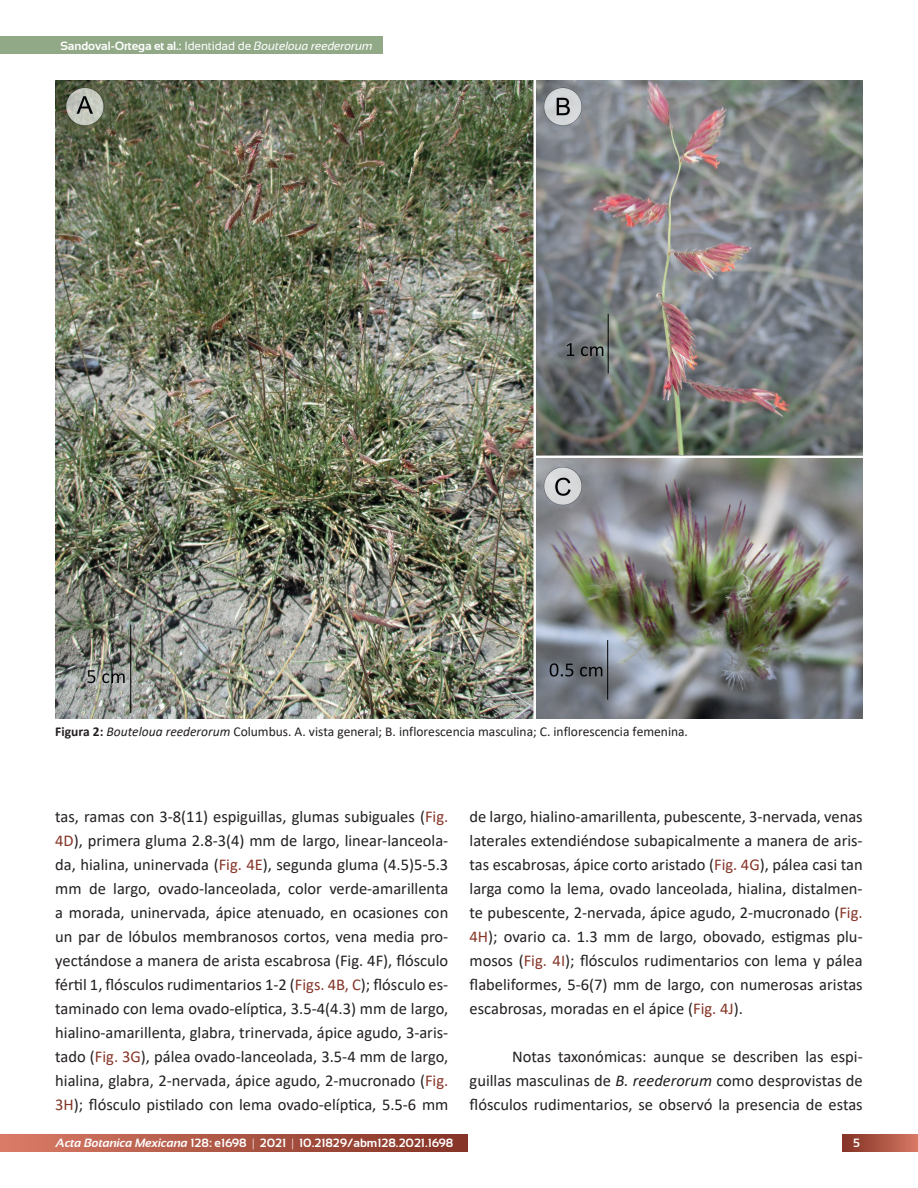
<style>
.page{position:relative;width:918px;height:1188px;background:#fff}
.page>*{position:absolute;margin:0;border:0;box-sizing:border-box;transform-origin:0 0}
.t1{font:16.5px/24px "Calibri";color:#231f20;text-align:justify}
.t2{font:13.5px "Calibri";color:#231f20}
.t3{font:700 12px "Sansation";color:#fff}
.s1{font-weight:400}
.s2{font-weight:400;font-style:italic}
.s3{font-weight:700}
.s4{font-style:italic}
.s5{color:#853427}
.s6{font-weight:300}
</style>
<div class="page">
<div style="left:0;top:37px;width:382px;height:17px;background:#91a987"></div>
<div style="left:843px;top:1134px;width:75px;height:17px;background:linear-gradient(to right,#833225,#d77964)"></div>
<div style="left:0;top:1134px;width:467px;height:17px;background:linear-gradient(to right,#d87a65,#833225)"></div>
<img style="left:55px;top:81px;width:808px;height:637px">
<p class="t3" style="left:61px;top:39px;width:314px">Sandoval-Ortega et al.: <span class="s1">Identidad de</span> <span class="s2">Bouteloua reederorum</span></p>
<p class="t2" style="left:55px;top:722px;width:634px"><span class="s3">Figura 2:</span> <span class="s4">Bouteloua reederorum</span> Columbus. A. vista general; B. inflorescencia masculina; C. inflorescencia femenina.</p>
<p class="t1" style="left:55px;top:804px;width:395px">tas, ramas con 3-8(11) espiguillas, glumas subiguales (<span class="s5">Fig.<br>4D</span>), primera gluma 2.8-3(4) mm de largo, linear-lanceola&shy;da, hialina, uninervada (<span class="s5">Fig. 4E</span>), segunda gluma (4.5)5-5.3 mm de largo, ovado-lanceolada, color verde-amarillenta a morada, uninervada, ápice atenuado, en ocasiones con un par de lóbulos membranosos cortos, vena media pro&shy;yectándose a manera de arista escabrosa (Fig. 4F), flósculo fértil 1, flósculos rudimentarios 1-2 (<span class="s5">Figs. 4B, C</span>); flósculo es&shy;taminado con lema ovado-elíptica, 3.5-4(4.3) mm de largo, hialino-amarillenta, glabra, trinervada, ápice agudo, 3-aris&shy;tado (<span class="s5">Fig. 3G</span>), pálea ovado-lanceolada, 3.5-4 mm de largo, hialina, glabra, 2-nervada, ápice agudo, 2-mucronado (<span class="s5">Fig.<br>3H</span>); flósculo pistilado con lema ovado-elíptica, 5.5-6 mm</p>
<p class="t1" style="left:470px;top:804px;width:395px">de largo, hialino-amarillenta, pubescente, 3-nervada, venas laterales extendiéndose subapicalmente a manera de aris&shy;tas escabrosas, ápice corto aristado (<span class="s5">Fig. 4G</span>), pálea casi tan larga como la lema, ovado lanceolada, hialina, distalmen&shy;te pubescente, 2-nervada, ápice agudo, 2-mucronado (<span class="s5">Fig.<br>4H</span>); ovario ca. 1.3 mm de largo, obovado, estigmas plu&shy;mosos (<span class="s5">Fig. 4I</span>); flósculos rudimentarios con lema y pálea flabeliformes, 5-6(7) mm de largo, con numerosas aristas escabrosas, moradas en el ápice (<span class="s5">Fig. 4J</span>).</p>
<p class="t1" style="left:470px;top:1044px;width:395px;text-indent:43px">Notas taxonómicas: aunque se describen las espi&shy;guillas masculinas de <span class="s4">B. reederorum</span> como desprovistas de flósculos rudimentarios, se observó la presencia de estas</p>
<p class="t3" style="left:56px;top:1136px;width:399px"><span class="s4">Acta Botanica Mexicana</span> 128: e1698 <span class="s6">|</span> 2021 <span class="s6">|</span> 10.21829/abm128.2021.1698</p>
<p class="t3" style="left:853px;top:1136px;width:8px">5</p>
</div>
